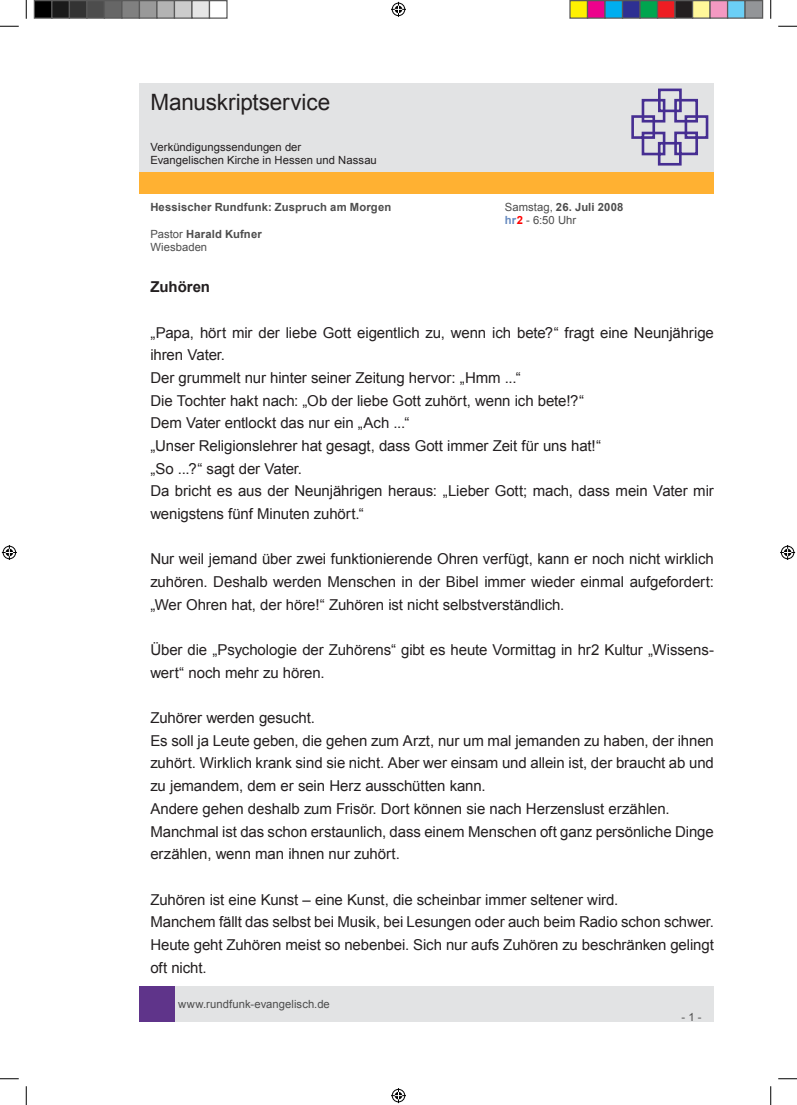
<style>
.page{position:relative;width:797px;height:1105px;background:#fff}
.page>*{position:absolute;margin:0;border:0;box-sizing:border-box;transform-origin:0 0}
.t1{font:22.5px "Arial";letter-spacing:-.01em;color:#231f20}
.t2{font:15px/22.6px "Arial";letter-spacing:-.01em;color:#231f20}
.t3{font:700 15px "Arial";color:#231f20}
.t4{font:11.25px/13.5px "Arial";letter-spacing:.005em;color:#4d4d4d}
.t5{font:11.25px/13.5px "Arial";letter-spacing:.005em;color:#231f20}
.t6{font:700 11.25px "Arial";letter-spacing:.015em;color:#4d4d4d}
.s1{font-weight:700}
.s2{font-weight:700;color:#688bc0}
.s3{font-weight:700;color:#f00}
</style>
<div class="page">
<div style="left:175px;top:986px;width:539px;height:36px;background:#e2e3e4"></div>
<div style="left:140px;top:986px;width:35px;height:36px;background:#5f348a"></div>
<div style="left:140px;top:172px;width:574px;height:22px;background:#ffb132"></div>
<div style="left:140px;top:83px;width:574px;height:89px;background:#e2e3e4"></div>
<svg style="left:631px;top:88px;width:78px;height:78px"></svg>
<svg style="left:0;top:25px;width:19px;height:2px"></svg>
<svg style="left:778px;top:25px;width:19px;height:2px"></svg>
<svg style="left:0;top:1078px;width:19px;height:1px"></svg>
<svg style="left:778px;top:1078px;width:19px;height:1px"></svg>
<svg style="left:25px;top:0;width:2px;height:19px"></svg>
<svg style="left:25px;top:1086px;width:2px;height:19px"></svg>
<svg style="left:770px;top:0;width:1px;height:19px"></svg>
<svg style="left:770px;top:1086px;width:1px;height:19px"></svg>
<svg style="left:391px;top:2px;width:15px;height:15px"></svg>
<svg style="left:391px;top:1088px;width:15px;height:15px"></svg>
<svg style="left:2px;top:545px;width:15px;height:15px"></svg>
<svg style="left:780px;top:545px;width:15px;height:15px"></svg>
<div style="left:34px;top:1px;width:18px;height:17px;background:#000"></div>
<div style="left:34px;top:0;width:18px;height:19px;border:1px solid #595959"></div>
<div style="left:52px;top:1px;width:17px;height:17px;background:#1a1a1a"></div>
<div style="left:51px;top:0;width:19px;height:19px;border:1px solid #595959"></div>
<div style="left:69px;top:1px;width:18px;height:17px;background:#333"></div>
<div style="left:69px;top:0;width:19px;height:19px;border:1px solid #595959"></div>
<div style="left:87px;top:1px;width:17px;height:17px;background:#4d4d4d"></div>
<div style="left:86px;top:0;width:19px;height:19px;border:1px solid #595959"></div>
<div style="left:104px;top:1px;width:18px;height:17px;background:#666"></div>
<div style="left:104px;top:0;width:18px;height:19px;border:1px solid #595959"></div>
<div style="left:122px;top:1px;width:17px;height:17px;background:#808080"></div>
<div style="left:121px;top:0;width:19px;height:19px;border:1px solid #595959"></div>
<div style="left:139px;top:1px;width:18px;height:17px;background:#999"></div>
<div style="left:139px;top:0;width:19px;height:19px;border:1px solid #595959"></div>
<div style="left:157px;top:1px;width:17px;height:17px;background:#b3b3b3"></div>
<div style="left:156px;top:0;width:19px;height:19px;border:1px solid #595959"></div>
<div style="left:174px;top:1px;width:18px;height:17px;background:#ccc"></div>
<div style="left:174px;top:0;width:18px;height:19px;border:1px solid #595959"></div>
<div style="left:192px;top:1px;width:17px;height:17px;background:#e6e6e6"></div>
<div style="left:191px;top:0;width:19px;height:19px;border:1px solid #595959"></div>
<div style="left:209px;top:0;width:19px;height:19px;border:1px solid #595959"></div>
<div style="left:570px;top:1px;width:17px;height:17px;background:#fff101"></div>
<div style="left:569px;top:0;width:19px;height:19px;border:1px solid #595959"></div>
<div style="left:587px;top:1px;width:18px;height:17px;background:#ed028c"></div>
<div style="left:587px;top:0;width:18px;height:19px;border:1px solid #595959"></div>
<div style="left:605px;top:1px;width:17px;height:17px;background:#00aeef"></div>
<div style="left:604px;top:0;width:19px;height:19px;border:1px solid #595959"></div>
<div style="left:622px;top:1px;width:18px;height:17px;background:#2e3092"></div>
<div style="left:622px;top:0;width:18px;height:19px;border:1px solid #595959"></div>
<div style="left:640px;top:1px;width:17px;height:17px;background:#00a54f"></div>
<div style="left:639px;top:0;width:19px;height:19px;border:1px solid #595959"></div>
<div style="left:657px;top:1px;width:18px;height:17px;background:#ee1d23"></div>
<div style="left:657px;top:0;width:18px;height:19px;border:1px solid #595959"></div>
<div style="left:675px;top:1px;width:17px;height:17px;background:#231f20"></div>
<div style="left:674px;top:0;width:19px;height:19px;border:1px solid #595959"></div>
<div style="left:692px;top:1px;width:18px;height:17px;background:#fff79a"></div>
<div style="left:692px;top:0;width:18px;height:19px;border:1px solid #595959"></div>
<div style="left:710px;top:1px;width:17px;height:17px;background:#f499c2"></div>
<div style="left:709px;top:0;width:19px;height:19px;border:1px solid #595959"></div>
<div style="left:727px;top:1px;width:18px;height:17px;background:#6bcff6"></div>
<div style="left:727px;top:0;width:18px;height:19px;border:1px solid #595959"></div>
<div style="left:745px;top:1px;width:17px;height:17px;background:#939598"></div>
<div style="left:744px;top:0;width:19px;height:19px;border:1px solid #595959"></div>
<h1 class="t1" style="left:150px;top:87px;width:181px">Manuskriptservice</h1>
<p class="t5" style="left:150px;top:140px;width:228px">Verkündigungssendungen der<br>Evangelischen Kirche in Hessen und Nassau</p>
<p class="t6" style="left:150px;top:199px;width:242px">Hessischer Rundfunk: Zuspruch am Morgen</p>
<p class="t4" style="left:505px;top:200px;width:120px">Samstag, <span class="s1">26. Juli 2008 </span><span class="s2">hr</span><span class="s3">2</span> - 6:50 Uhr</p>
<p class="t4" style="left:150px;top:227px;width:113px">Pastor <span class="s1">Harald Kufner<br></span>Wiesbaden</p>
<p class="t3" style="left:150px;top:277px;width:61px">Zuhören</p>
<p class="t2" style="left:150px;top:321px;width:565px">„Papa, hört mir der liebe Gott eigentlich zu, wenn ich bete?“ fragt eine Neunjährige ihren Vater.<br>Der grummelt nur hinter seiner Zeitung hervor: „Hmm ...“<br>Die Tochter hakt nach: „Ob der liebe Gott zuhört, wenn ich bete!?“<br>Dem Vater entlockt das nur ein „Ach ...“<br>„Unser Religionslehrer hat gesagt, dass Gott immer Zeit für uns hat!“<br>„So ...?“ sagt der Vater.<br>Da bricht es aus der Neunjährigen heraus: „Lieber Gott; mach, dass mein Vater mir wenigstens fünf Minuten zuhört.“</p>
<p class="t2" style="left:150px;top:548px;width:565px;text-align:justify">Nur weil jemand über zwei funktionierende Ohren verfügt, kann er noch nicht wirklich zuhören. Deshalb werden Menschen in der Bibel immer wieder einmal aufgefordert: „Wer Ohren hat, der höre!“ Zuhören ist nicht selbstverständlich.</p>
<p class="t2" style="left:150px;top:639px;width:565px">Über die „Psychologie der Zuhörens“ gibt es heute Vormittag in hr2 Kultur „Wissens&shy;wert“ noch mehr zu hören.</p>
<p class="t2" style="left:150px;top:707px;width:565px">Zuhörer werden gesucht.<br>Es soll ja Leute geben, die gehen zum Arzt, nur um mal jemanden zu haben, der ihnen zuhört. Wirklich krank sind sie nicht. Aber wer einsam und allein ist, der braucht ab und zu jemandem, dem er sein Herz ausschütten kann.<br>Andere gehen deshalb zum Frisör. Dort können sie nach Herzenslust erzählen.<br>Manchmal ist das schon erstaunlich, dass einem Menschen oft ganz persönliche Dinge erzählen, wenn man ihnen nur zuhört.</p>
<p class="t2" style="left:150px;top:888px;width:565px">Zuhören ist eine Kunst – eine Kunst, die scheinbar immer seltener wird.<br>Manchem fällt das selbst bei Musik, bei Lesungen oder auch beim Radio schon schwer.<br>Heute geht Zuhören meist so nebenbei. Sich nur aufs Zuhören zu beschränken gelingt oft nicht.</p>
<p class="t4" style="left:178px;top:997px;width:153px">www.rundfunk-evangelisch.de</p>
<p class="t4" style="left:681px;top:1011px;width:22px">- -</p>
</div>
